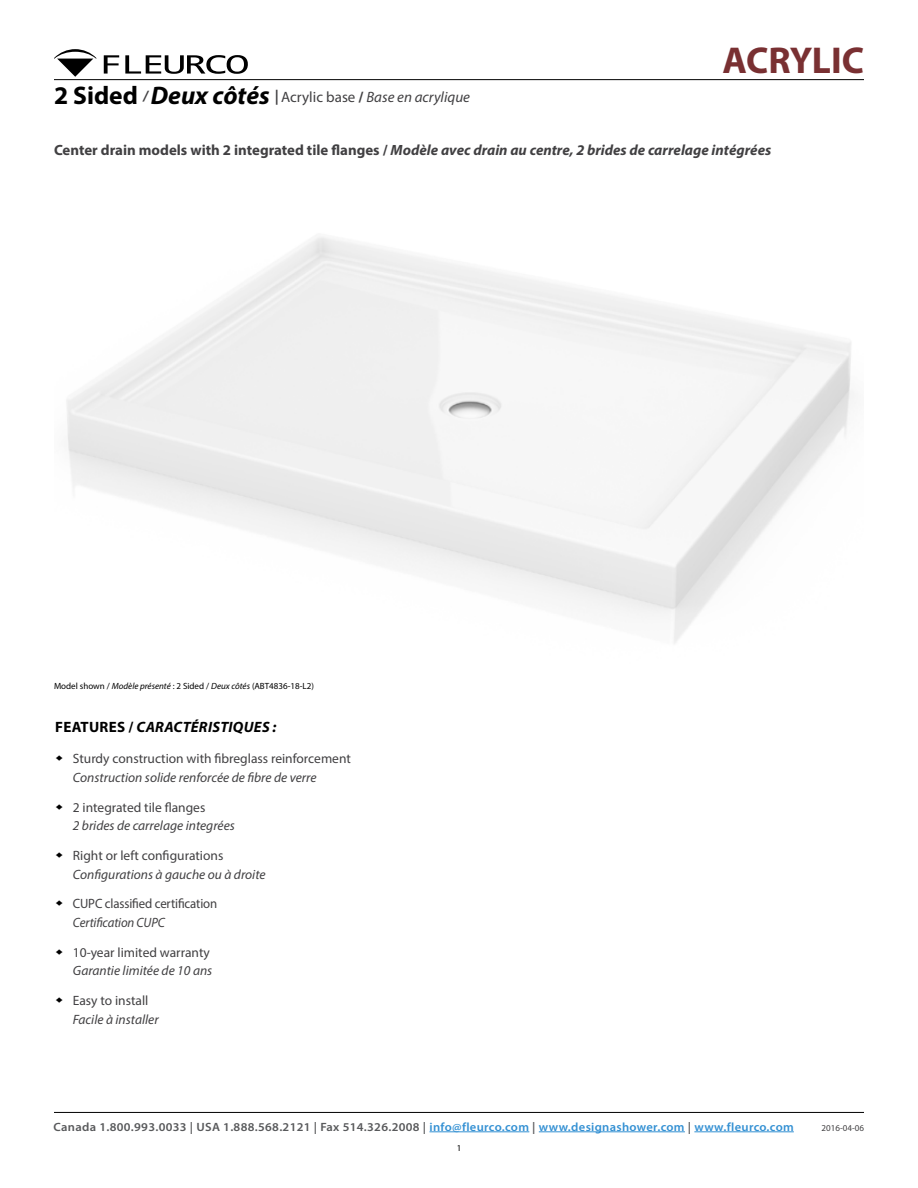
<style>
.page{position:relative;width:918px;height:1188px;background:#fff}
.page>*{position:absolute;margin:0;border:0;box-sizing:border-box;transform-origin:0 0}
.t1{font:700 37.5px "Myriad Pro";letter-spacing:-.01em;color:#793032}
.t2{font:italic 15px "Myriad Pro";color:#414042}
.t3{font:italic 700 15px "Myriad Pro";letter-spacing:.02em;color:#000}
.t4{font:italic 700 14.85px "Myriad Pro";color:#414042}
.t5{font:italic 13.5px "Myriad Pro";color:#414042}
.t6{font:13.5px "Myriad Pro";color:#414042}
.t7{font:13.5px "Myriad Pro";color:#414042;scale:.95 1}
.t8{font:italic 13.5px "Myriad Pro";color:#414042;scale:.95 1}
.t9{font:600 12px "Myriad Pro";letter-spacing:.025em;color:#58595b;scale:1.05 1}
.t10{font:10.8px "Arial";color:#000;scale:1.11 1}
.t11{font:9px "Myriad Pro";color:#000}
.t12{font:9px "Myriad Pro";color:#414042}
.s1{font-weight:700;font-style:normal;font-size:25.5px;color:#000}
.s2{font-weight:700}
.s3{font-weight:700;font-size:25.5px;color:#000}
.s4{font-style:normal}
.s5{font-weight:700;font-style:normal}
.s6{font-style:italic}
.s7{color:#3390d3}
</style>
<div class="page">
<hr style="left:54px;top:1112px;width:810px;height:1px;background:#000">
<hr style="left:429px;top:1132px;width:100px;height:1px;background:#3390d3">
<hr style="left:539px;top:1132px;width:146px;height:1px;background:#3390d3">
<hr style="left:694px;top:1132px;width:100px;height:1px;background:#3390d3">
<hr style="left:54px;top:79px;width:810px;height:1px;background:#000">
<svg style="left:104px;top:55px;width:15px;height:19px"></svg>
<svg style="left:125px;top:55px;width:123px;height:19px"></svg>
<svg style="left:54px;top:49px;width:42px;height:28px"></svg>
<h1 class="t1" style="left:722px;top:36px;width:143px">ACRYLIC</h1>
<p class="t2" style="left:54px;top:88px;width:418px"><span class="s1">2 Sided</span> <span class="s2">/</span> <span class="s3">Deux côtés</span> <span class="s2">|</span> <span class="s4">Acrylic base</span> <span class="s5">/</span> Base en acrylique</p>
<p class="t4" style="left:54px;top:140px;width:719px"><span class="s4">Center drain models with 2 integrated tile flanges /</span> Modèle avec drain au centre, 2 brides de carrelage intégrées</p>
<p class="t11" style="left:54px;top:680px;width:261px">Model shown / <span class="s6">Modèle présenté</span> : 2 Sided / <span class="s6">Deux côtés</span> (ABT4836-18-L2)</p>
<p class="t3" style="left:55px;top:717px;width:223px"><span class="s4">FEATURES /</span> CARACTÉRISTIQUES :</p>
<p class="t6" style="left:73px;top:750px;width:280px">Sturdy construction with fibreglass reinforcement</p>
<p class="t5" style="left:73px;top:769px;width:245px">Construction solide renforcée de fibre de verre</p>
<p class="t10" style="left:67px;top:755px;width:7px;rotate:90deg">♦</p>
<p class="t10" style="left:67px;top:804px;width:7px;rotate:90deg">♦</p>
<p class="t6" style="left:73px;top:799px;width:134px">2 integrated tile flanges</p>
<p class="t5" style="left:73px;top:818px;width:164px">2 brides de carrelage integrées</p>
<p class="t10" style="left:67px;top:852px;width:7px;rotate:90deg">♦</p>
<p class="t6" style="left:73px;top:847px;width:152px">Right or left configurations</p>
<p class="t5" style="left:73px;top:866px;width:194px">Configurations à gauche ou à droite</p>
<p class="t10" style="left:67px;top:900px;width:7px;rotate:90deg">♦</p>
<p class="t7" style="left:73px;top:895px;width:154px">CUPC classified certification</p>
<p class="t8" style="left:73px;top:914px;width:98px">Certification CUPC</p>
<p class="t10" style="left:67px;top:949px;width:7px;rotate:90deg">♦</p>
<p class="t6" style="left:73px;top:944px;width:139px">10-year limited warranty</p>
<p class="t5" style="left:73px;top:962px;width:141px">Garantie limitée de 10 ans</p>
<p class="t10" style="left:67px;top:997px;width:7px;rotate:90deg">♦</p>
<p class="t6" style="left:73px;top:992px;width:77px">Easy to install</p>
<p class="t5" style="left:73px;top:1011px;width:87px">Facile à installer</p>
<p class="t9" style="left:54px;top:1119px;width:707px">Canada 1.800.993.0033 | USA 1.888.568.2121 | Fax 514.326.2008 | <span class="s7">info@fleurco.com</span> | <span class="s7">www.designashower.com</span> | <span class="s7">www.fleurco.com</span></p>
<p class="t12" style="left:822px;top:1122px;width:44px">2016-04-06</p>
<p class="t11" style="left:457px;top:1142px;width:6px">1</p>
</div>
